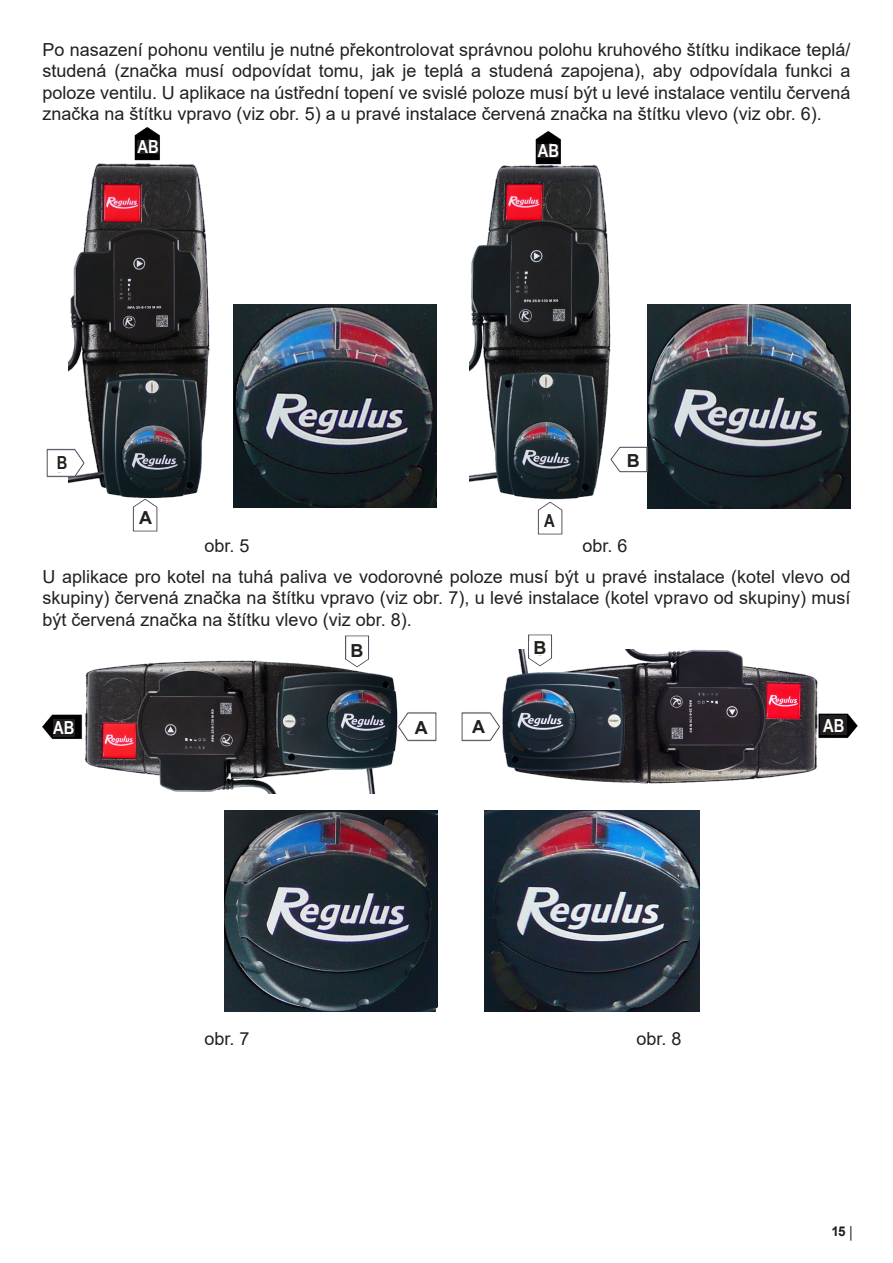
<style>
.page{position:relative;width:893px;height:1263px;background:#fff}
.page>*{position:absolute;margin:0;border:0;box-sizing:border-box;transform-origin:0 0}
.t1{font:18px/21.6px "Arial";color:#231f20;text-align:justify}
.t2{font:700 18px "Arial Narrow";color:#fff}
.t3{font:700 18px "Arial";color:#231f20}
.t4{font:700 18px "Arial Narrow";color:#231f20}
.t5{font:700 13.5px "Arial";color:#231f20}
</style>
<div class="page">
<img style="left:484px;top:810px;width:215px;height:201px">
<img style="left:648px;top:304px;width:202px;height:204px">
<img style="left:470px;top:164px;width:141px;height:336px">
<img style="left:68px;top:163px;width:142px;height:335px">
<img style="left:85px;top:660px;width:313px;height:134px">
<img style="left:502px;top:649px;width:316px;height:135px">
<img style="left:234px;top:305px;width:202px;height:202px">
<img style="left:225px;top:810px;width:212px;height:201px">
<img style="left:341px;top:635px;width:31px;height:34px">
<img style="left:132px;top:498px;width:26px;height:34px">
<img style="left:134px;top:126px;width:26px;height:35px">
<img style="left:46px;top:447px;width:39px;height:31px">
<img style="left:43px;top:714px;width:39px;height:25px">
<img style="left:398px;top:712px;width:39px;height:30px">
<img style="left:537px;top:502px;width:26px;height:33px">
<img style="left:533px;top:131px;width:30px;height:34px">
<img style="left:609px;top:445px;width:40px;height:29px">
<img style="left:524px;top:634px;width:31px;height:34px">
<img style="left:819px;top:713px;width:39px;height:25px">
<img style="left:461px;top:712px;width:39px;height:30px">
<div style="left:466px;top:715px;width:25px;height:22px;background:#fff"></div>
<div style="left:136px;top:508px;width:19px;height:19px;background:#fff"></div>
<div style="left:138px;top:140px;width:21px;height:13px;background:#231f20"></div>
<div style="left:821px;top:715px;width:26px;height:20px;background:#231f20"></div>
<div style="left:538px;top:144px;width:21px;height:13px;background:#231f20"></div>
<div style="left:412px;top:718px;width:18px;height:19px;background:#fff"></div>
<div style="left:53px;top:719px;width:21px;height:18px;background:#231f20"></div>
<div style="left:624px;top:450px;width:19px;height:20px;background:#fff"></div>
<div style="left:539px;top:512px;width:20px;height:17px;background:#fff"></div>
<div style="left:49px;top:454px;width:26px;height:18px;background:#fff"></div>
<div style="left:347px;top:643px;width:20px;height:14px;background:#fff"></div>
<div style="left:529px;top:641px;width:22px;height:13px;background:#fff"></div>
<p class="t1" style="left:43px;top:38px;width:809px">Po nasazení pohonu ventilu je nutné překontrolovat správnou polohu kruhového štítku indikace teplá/ studená (značka musí odpovídat tomu, jak je teplá a studená zapojena), aby odpovídala funkci a poloze ventilu. U aplikace na ústřední topení ve svislé poloze musí být u levé instalace ventilu červená značka na štítku vpravo (viz obr. 5) a u pravé instalace červená značka na štítku vlevo (viz obr. 6).</p>
<p class="t2" style="left:138px;top:133px;width:23px">AB</p>
<p class="t4" style="left:57px;top:449px;width:12px">B</p>
<p class="t3" style="left:139px;top:505px;width:14px">A</p>
<p class="t2" style="left:538px;top:137px;width:23px">AB</p>
<p class="t4" style="left:544px;top:507px;width:12px">A</p>
<p class="t3" style="left:627px;top:448px;width:14px">B</p>
<p class="t1" style="left:205px;top:535px;width:47px">obr. 5</p>
<p class="t1" style="left:583px;top:535px;width:47px">obr. 6</p>
<p class="t1" style="left:43px;top:565px;width:809px">U aplikace pro kotel na tuhá paliva ve vodorovné poloze musí být u pravé instalace (kotel vlevo od skupiny) červená značka na štítku vpravo (viz obr. 7), u levé instalace (kotel vpravo od skupiny) musí být červená značka na štítku vlevo (viz obr. 8).</p>
<p class="t3" style="left:350px;top:638px;width:14px">B</p>
<p class="t3" style="left:533px;top:635px;width:14px">B</p>
<p class="t2" style="left:53px;top:714px;width:23px">AB</p>
<p class="t3" style="left:415px;top:715px;width:14px">A</p>
<p class="t3" style="left:472px;top:714px;width:14px">A</p>
<p class="t1" style="left:205px;top:1027px;width:47px">obr. 7</p>
<p class="t1" style="left:637px;top:1027px;width:47px">obr. 8</p>
<p class="t2" style="left:823px;top:712px;width:23px">AB</p>
<p class="t5" style="left:831px;top:1221px;width:25px">15 <sub>│</sub></p>
</div>
